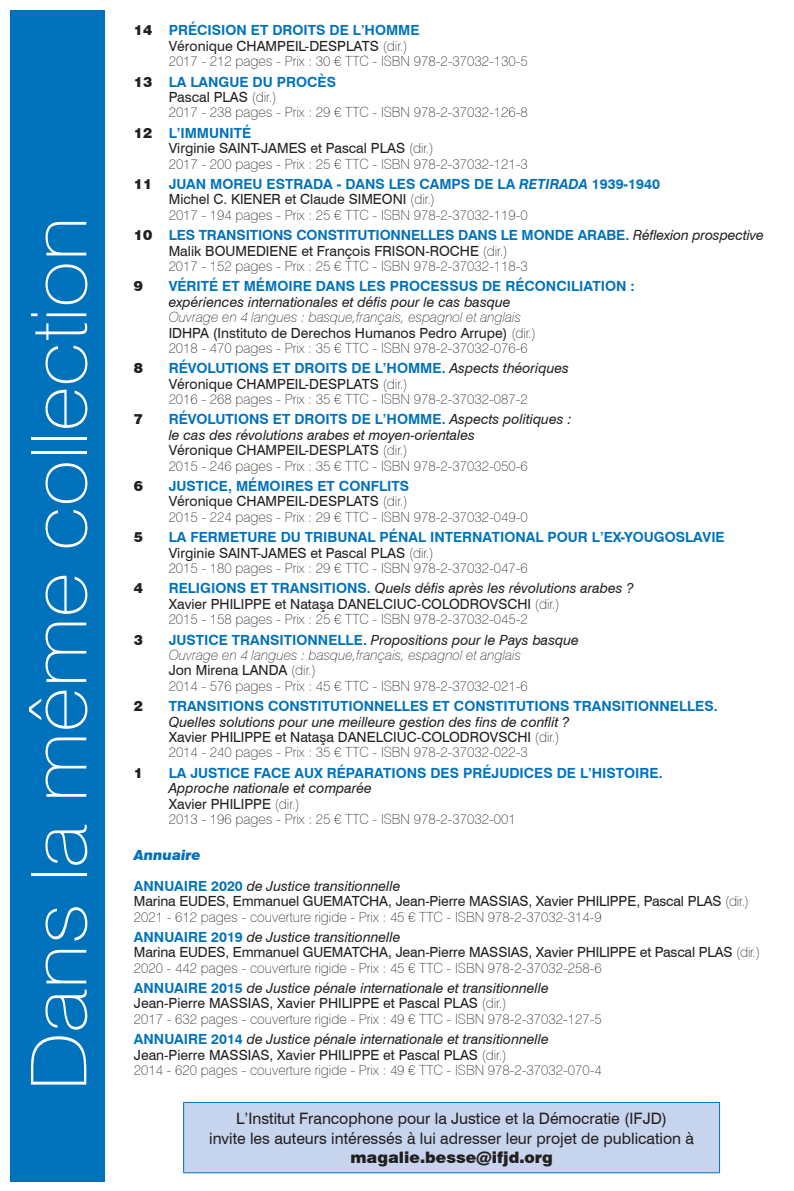
<style>
.page{position:relative;width:794px;height:1191px;background:#fff}
.page>*{position:absolute;margin:0;border:0;box-sizing:border-box;transform-origin:0 0}
.t1{font:100 77px "Swiss 721 BT";letter-spacing:-.01em;color:#fff;scale:1.13 1}
.t2{font:15.75px/19.2px "Swiss 721 BT";color:#231f20;text-align:center}
.t3{font:100 14px/15.4px "Swiss 721 BT";color:#231f20}
.t4{font:700 14px/15.4px "Swiss 721 BT";color:#0072bc}
.t5{font:14px/15.4px "Swiss 721 BT";letter-spacing:-.01em;color:#231f20}
.t6{font:italic 14px/15.4px "Swiss 721 BT";color:#231f20}
.t7{font:900 14px "Swiss 721 BT";color:#231f20}
.t8{font:italic 900 14px "Swiss 721 BT";color:#0072bc}
.s1{font-weight:900}
.s2{font-weight:700;color:#0072bc}
.s3{font-weight:400}
.s4{font-weight:700;font-style:italic;color:#0072bc}
.s5{font-weight:400;font-style:italic}
.s6{font-style:italic}
.s7{font-weight:700;font-style:normal;color:#0072bc}
.s8{font-style:normal}
.s9{font-weight:100;font-style:normal}
.s10{font-weight:400;color:#231f20}
.s11{font-weight:100;color:#231f20}
.s12{font-weight:400;font-style:italic;color:#231f20}
.s13{font-weight:100}
</style>
<div class="page">
<div style="left:184px;top:1102px;width:535px;height:70px;background:#c6d5ed"></div>
<hr style="left:183px;top:1102px;width:537px;height:1px;background:#0072bc">
<hr style="left:183px;top:1102px;width:1px;height:70px;background:#0072bc">
<hr style="left:719px;top:1102px;width:1px;height:70px;background:#0072bc">
<hr style="left:183px;top:1172px;width:537px;height:1px;background:#0072bc">
<div style="left:10px;top:10px;width:94px;height:1171px;background:#0072bc"></div>
<p class="t1" style="left:12px;top:1091px;width:776px;rotate:-90deg">Dans la même collection</p>
<p class="t3" style="left:169px;top:23px;width:361px;text-indent:-35px"><span class="s1">14</span> <span class="s2">PRÉCISION ET DROITS DE L’HOMME<br></span><span class="s3">Véronique CHAMPEIL-DESPLATS</span> (dir.)<br>2017 - 212 pages - Prix : 30 € TTC - ISBN 978-2-37032-130-5</p>
<p class="t3" style="left:169px;top:74px;width:361px;text-indent:-35px"><span class="s1">13</span> <span class="s2">LA LANGUE DU PROCÈS<br></span><span class="s3">Pascal PLAS</span> (dir.)<br>2017 - 238 pages - Prix : 29 € TTC - ISBN 978-2-37032-126-8</p>
<p class="t3" style="left:169px;top:125px;width:361px;text-indent:-35px"><span class="s1">12</span> <span class="s2">L’IMMUNITÉ<br></span><span class="s3">Virginie SAINT-JAMES et Pascal PLAS</span> (dir.)<br>2017 - 200 pages - Prix : 25 € TTC - ISBN 978-2-37032-121-3</p>
<p class="t3" style="left:169px;top:176px;width:493px;text-indent:-35px"><span class="s1">11</span> <span class="s2">JUAN MOREU ESTRADA - DANS LES CAMPS DE LA</span> <span class="s4">RETIRADA</span> <span class="s2">1939-1940<br></span><span class="s3">Michel C. KIENER et Claude SIMEONI</span> (dir.)<br>2017 - 194 pages - Prix : 25 € TTC - ISBN 978-2-37032-119-0</p>
<p class="t3" style="left:169px;top:227px;width:596px;text-indent:-35px"><span class="s1">10</span> <span class="s2">LES TRANSITIONS CONSTITUTIONNELLES DANS LE MONDE ARABE.</span> <span class="s5">Réflexion prospective<br></span><span class="s3">Malik BOUMEDIENE et François FRISON-ROCHE</span> (dir.)<br>2017 - 152 pages - Prix : 25 € TTC - ISBN 978-2-37032-118-3</p>
<p class="t7" style="left:134px;top:278px;width:11px">9</p>
<p class="t3" style="left:169px;top:278px;width:468px"><span class="s2">VÉRITÉ ET MÉMOIRE DANS LES PROCESSUS DE RÉCONCILIATION : </span><span class="s5">expériences internationales et défis pour le cas basque<br></span><span class="s6">Ouvrage en 4 langues : basque,français, espagnol et anglais<br></span><span class="s3">IDHPA (Instituto de Derechos Humanos Pedro Arrupe)</span> (dir.)<br>2018 - 470 pages - Prix : 35 € TTC - ISBN 978-2-37032-076-6</p>
<p class="t7" style="left:134px;top:360px;width:11px">8</p>
<p class="t3" style="left:169px;top:360px;width:402px"><span class="s2">RÉVOLUTIONS ET DROITS DE L’HOMME.</span> <span class="s5">Aspects théoriques<br></span><span class="s3">Véronique CHAMPEIL-DESPLATS</span> (dir.)<br>2016 - 268 pages - Prix : 35 € TTC - ISBN 978-2-37032-087-2</p>
<p class="t7" style="left:134px;top:411px;width:11px">7</p>
<p class="t6" style="left:169px;top:412px;width:404px"><span class="s7">RÉVOLUTIONS ET DROITS DE L’HOMME.</span> Aspects politiques : le cas des révolutions arabes et moyen-orientales<br><span class="s8">Véronique CHAMPEIL-DESPLATS</span> <span class="s9">(dir.)<br>2015 - 246 pages - Prix : 35 € TTC - ISBN 978-2-37032-050-6</span></p>
<p class="t7" style="left:134px;top:477px;width:11px">6</p>
<p class="t3" style="left:169px;top:478px;width:361px"><span class="s2">JUSTICE, MÉMOIRES ET CONFLITS<br></span><span class="s3">Véronique CHAMPEIL-DESPLATS</span> (dir.)<br>2015 - 224 pages - Prix : 29 € TTC - ISBN 978-2-37032-049-0</p>
<p class="t7" style="left:134px;top:529px;width:11px">5</p>
<p class="t4" style="left:169px;top:529px;width:557px">LA FERMETURE DU TRIBUNAL PÉNAL INTERNATIONAL POUR L’EX-YOUGOSLAVIE<br><span class="s10">Virginie SAINT-JAMES et Pascal PLAS</span> <span class="s11">(dir.)<br>2015 - 180 pages - Prix : 29 € TTC - ISBN 978-2-37032-047-6</span></p>
<p class="t7" style="left:134px;top:580px;width:11px">4</p>
<p class="t3" style="left:169px;top:580px;width:467px"><span class="s2">RELIGIONS ET TRANSITIONS.</span> <span class="s5">Quels défis après les révolutions arabes ?<br></span><span class="s3">Xavier PHILIPPE et Nataşa DANELCIUC-COLODROVSCHI</span> (dir.)<br>2015 - 158 pages - Prix : 25 € TTC - ISBN 978-2-37032-045-2</p>
<p class="t7" style="left:134px;top:631px;width:11px">3</p>
<p class="t3" style="left:169px;top:632px;width:412px"><span class="s2">JUSTICE TRANSITIONNELLE.</span> <span class="s5">Propositions pour le Pays basque </span><span class="s6">Ouvrage en 4 langues : basque,français, espagnol et anglais<br></span><span class="s3">Jon Mirena LANDA</span> (dir.)<br>2014 - 576 pages - Prix : 45 € TTC - ISBN 978-2-37032-021-6</p>
<p class="t7" style="left:134px;top:697px;width:11px">2</p>
<p class="t4" style="left:169px;top:698px;width:550px">TRANSITIONS CONSTITUTIONNELLES ET CONSTITUTIONS TRANSITIONNELLES.<br><span class="s12">Quelles solutions pour une meilleure gestion des fins de conflit ?<br></span><span class="s10">Xavier PHILIPPE et Nataşa DANELCIUC-COLODROVSCHI</span> <span class="s11">(dir.)<br>2014 - 240 pages - Prix : 35 € TTC - ISBN 978-2-37032-022-3</span></p>
<p class="t7" style="left:134px;top:764px;width:11px">1</p>
<p class="t4" style="left:169px;top:765px;width:495px">LA JUSTICE FACE AUX RÉPARATIONS DES PRÉJUDICES DE L’HISTOIRE.<br><span class="s12">Approche nationale et comparée<br></span><span class="s10">Xavier PHILIPPE</span> <span class="s11">(dir.)<br>2013 - 196 pages - Prix : 25 € TTC - ISBN 978-2-37032-001</span></p>
<p class="t8" style="left:134px;top:846px;width:68px">Annuaire</p>
<p class="t5" style="left:134px;top:878px;width:616px"><span class="s2">ANNUAIRE 2020</span> <span class="s6">de Justice transitionnelle<br></span>Marina EUDES, Emmanuel GUEMATCHA, Jean-Pierre MASSIAS, Xavier PHILIPPE, Pascal PLAS <span class="s13">(dir.)<br>2021 - 612 pages - couverture rigide - Prix : 45 € TTC - ISBN 978-2-37032-314-9</span></p>
<p class="t5" style="left:134px;top:929px;width:627px"><span class="s2">ANNUAIRE 2019</span> <span class="s6">de Justice transitionnelle<br></span>Marina EUDES, Emmanuel GUEMATCHA, Jean-Pierre MASSIAS, Xavier PHILIPPE et Pascal PLAS <span class="s13">(dir.)<br>2020 - 442 pages - couverture rigide - Prix : 45 € TTC - ISBN 978-2-37032-258-6</span></p>
<p class="t3" style="left:134px;top:980px;width:469px"><span class="s2">ANNUAIRE 2015</span> <span class="s5">de Justice pénale internationale et transitionnelle<br></span><span class="s3">Jean-Pierre MASSIAS, Xavier PHILIPPE et Pascal PLAS</span> (dir.)<br>2017 - 632 pages - couverture rigide - Prix : 49 € TTC - ISBN 978-2-37032-127-5</p>
<p class="t3" style="left:134px;top:1031px;width:469px"><span class="s2">ANNUAIRE 2014</span> <span class="s5">de Justice pénale internationale et transitionnelle<br></span><span class="s3">Jean-Pierre MASSIAS, Xavier PHILIPPE et Pascal PLAS</span> (dir.)<br>2014 - 620 pages - couverture rigide - Prix : 49 € TTC - ISBN 978-2-37032-070-4</p>
<p class="t2" style="left:209px;top:1109px;width:486px">L’Institut Francophone pour la Justice et la Démocratie (IFJD)<br>invite les auteurs intéressés à lui adresser leur projet de publication à <span class="s1">magalie.besse@ifjd.org</span></p>
</div>
